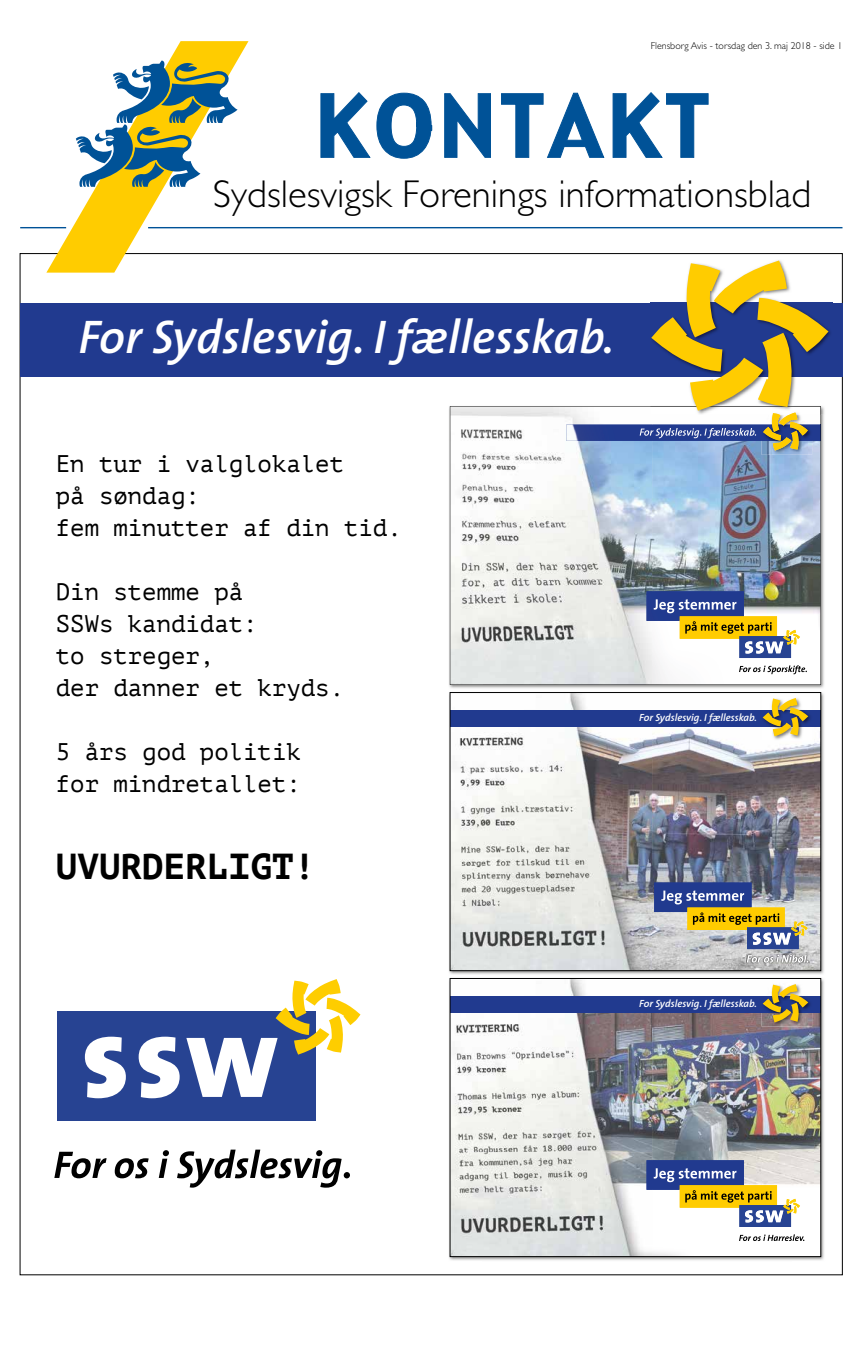
<style>
.page{position:relative;width:862px;height:1353px;background:#fff}
.page>*{position:absolute;margin:0;border:0;box-sizing:border-box;transform-origin:0 0}
.t1{font:italic 600 47.5px "The Sans";color:#fff}
.t2{font:300 38.9px "Gill Sans";color:#000}
.t3{font:700 36px "PT Mono";color:#000}
.t4{font:24px/32px "PT Mono";color:#000}
.t5{font:italic 600 10.4px "The Sans";color:#fff}
.t6{font:300 10px "Gill Sans";color:#000}
</style>
<div class="page">
<img style="left:449px;top:406px;width:1px;height:34px">
<img style="left:791px;top:450px;width:33px;height:239px">
<img style="left:449px;top:440px;width:33px;height:249px">
<img style="left:449px;top:1011px;width:33px;height:249px">
<img style="left:791px;top:1011px;width:33px;height:249px">
<img style="left:482px;top:1256px;width:309px;height:4px">
<img style="left:449px;top:725px;width:33px;height:250px">
<img style="left:791px;top:725px;width:33px;height:250px">
<img style="left:482px;top:970px;width:309px;height:5px">
<img style="left:452px;top:694px;width:367px;height:274px">
<img style="left:654px;top:882px;width:97px;height:29px">
<img style="left:687px;top:907px;width:97px;height:22px">
<img style="left:745px;top:953px;width:65px;height:11px">
<img style="left:746px;top:954px;width:62px;height:9px">
<img style="left:661px;top:890px;width:83px;height:14px">
<img style="left:693px;top:912px;width:86px;height:12px">
<img style="left:747px;top:927px;width:52px;height:22px">
<svg style="left:752px;top:920px;width:55px;height:24px"></svg>
<img style="left:773px;top:932px;width:18px;height:12px">
<img style="left:452px;top:980px;width:367px;height:274px">
<img style="left:646px;top:1160px;width:98px;height:29px">
<img style="left:680px;top:1184px;width:97px;height:23px">
<img style="left:739px;top:1234px;width:65px;height:6px">
<img style="left:654px;top:1167px;width:82px;height:14px">
<img style="left:685px;top:1189px;width:87px;height:13px">
<img style="left:739px;top:1204px;width:52px;height:22px">
<svg style="left:745px;top:1198px;width:55px;height:24px"></svg>
<img style="left:765px;top:1210px;width:18px;height:12px">
<div style="left:450px;top:710px;width:371px;height:16px;background:#213a8f"></div>
<img style="left:761px;top:696px;width:51px;height:44px">
<img style="left:810px;top:710px;width:2px;height:16px">
<svg style="left:761px;top:697px;width:49px;height:47px"></svg>
<div style="left:450px;top:996px;width:371px;height:16px;background:#213a8f"></div>
<img style="left:761px;top:982px;width:51px;height:44px">
<img style="left:810px;top:996px;width:2px;height:16px">
<svg style="left:761px;top:983px;width:49px;height:47px"></svg>
<img style="left:450px;top:406px;width:371px;height:279px">
<div style="left:450px;top:692px;width:371px;height:278px;border:1px solid #000"></div>
<div style="left:450px;top:978px;width:371px;height:278px;border:1px solid #000"></div>
<div style="left:20px;top:303px;width:822px;height:73px;background:#213a8f"></div>
<svg style="left:644px;top:260px;width:191px;height:190px"></svg>
<div style="left:57px;top:1010px;width:259px;height:110px;background:#274392"></div>
<svg style="left:85px;top:1036px;width:41px;height:62px"></svg>
<svg style="left:139px;top:1036px;width:41px;height:62px"></svg>
<svg style="left:186px;top:979px;width:174px;height:117px"></svg>
<svg style="left:54px;top:1151px;width:53px;height:27px"></svg>
<svg style="left:115px;top:1158px;width:34px;height:20px"></svg>
<svg style="left:159px;top:1150px;width:10px;height:27px"></svg>
<svg style="left:177px;top:1149px;width:165px;height:38px"></svg>
<svg style="left:344px;top:1171px;width:6px;height:7px"></svg>
<svg style="left:320px;top:92px;width:388px;height:67px"></svg>
<hr style="left:148px;top:227px;width:694px;height:1px;background:#005297">
<hr style="left:20px;top:227px;width:46px;height:1px;background:#005297">
<svg style="left:46px;top:41px;width:202px;height:231px"></svg>
<svg style="left:76px;top:61px;width:162px;height:126px"></svg>
<p class="t6" style="left:651px;top:40px;width:193px">Flensborg Avis - torsdag den 3. maj 2018 - side 1</p>
<h2 class="t2" style="left:213px;top:172px;width:600px">Sydslesvigsk Forenings informationsblad</h2>
<h1 class="t1" style="left:79px;top:297px;width:537px">For Sydslesvig. I fællesskab.</h1>
<p class="t4" style="left:56px;top:447px;width:347px">En tur i valglokalet<br>på søndag:<br>fem minutter af din tid.</p>
<p class="t4" style="left:56px;top:576px;width:290px">Din stemme på<br>SSWs kandidat:<br>to streger,<br>der danner et kryds.</p>
<p class="t4" style="left:56px;top:736px;width:246px">5 års god politik for mindretallet:</p>
<h3 class="t3" style="left:56px;top:844px;width:261px">UVURDERLIGT!</h3>
<p class="t5" style="left:639px;top:709px;width:119px">For Sydslesvig. I fællesskab.</p>
<p class="t5" style="left:639px;top:995px;width:119px">For Sydslesvig. I fællesskab.</p>
</div>
